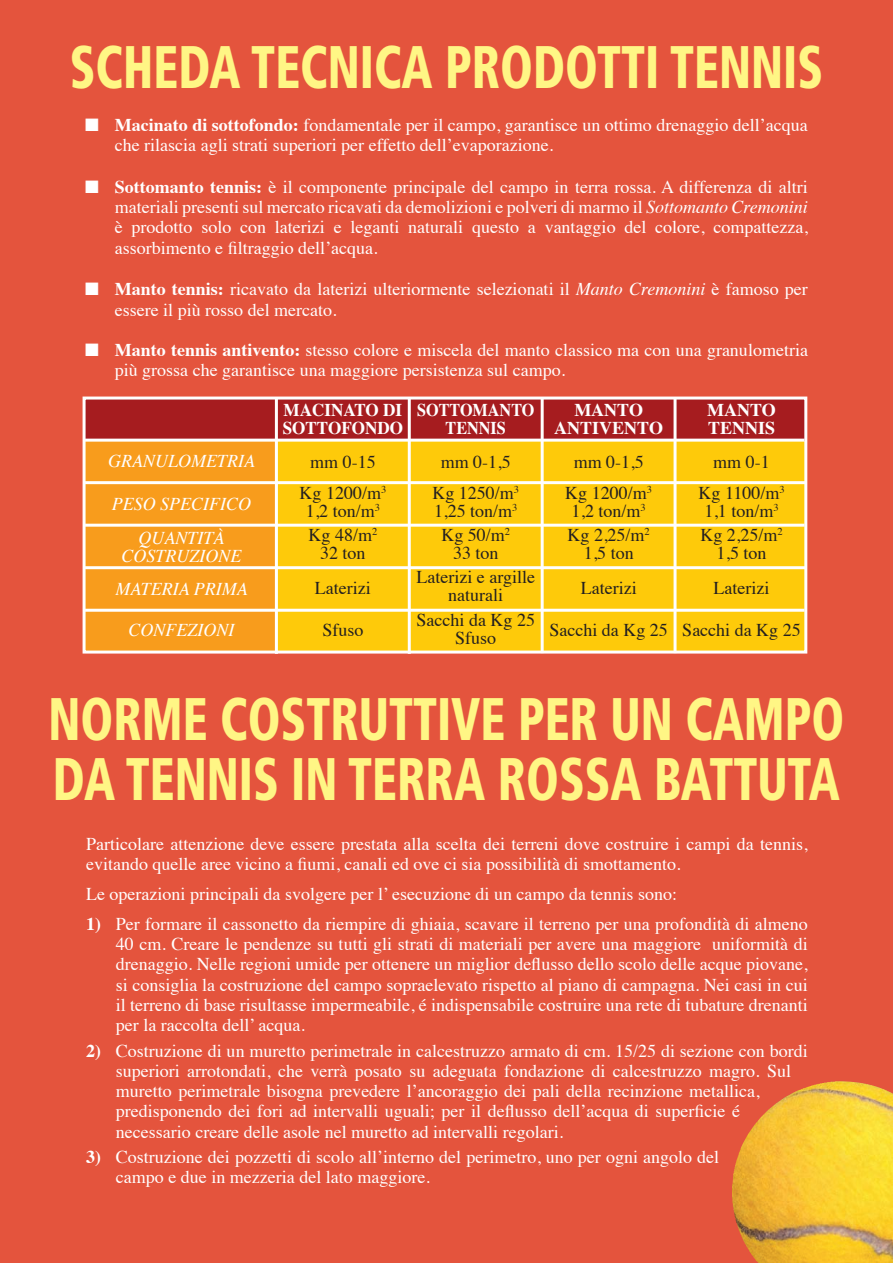
<style>
.page{position:relative;width:893px;height:1263px;background:#e4543d}
.page>*{position:absolute;margin:0;border:0;box-sizing:border-box;transform-origin:0 0}
.t1{font:900 condensed 60px/60px "Frutiger";color:#fff685;scale:.8 1}
.t2{font:18px/20.2px "Times";color:#fff}
.t3{font:18px/24.5px "Times";color:#231f20;text-align:center}
.t4{font:italic 18px/33.6px "Times";color:#fff;text-align:center}
.t5{font:700 18px/18px "Times";color:#fff;text-align:center}
.t6{font:700 18px/18px "Times";color:#fff;scale:.95 1}
.t7{font:700 18px/18px "Times";color:#fff;text-align:center;scale:.9 1}
.s1{font-weight:700}
.s2{font-style:italic}
</style>
<div class="page">
<div style="left:277px;top:441px;width:528px;height:211px;background:#feca0a"></div>
<div style="left:84px;top:398px;width:722px;height:43px;background:#a61c1f"></div>
<div style="left:84px;top:440px;width:192px;height:211px;background:#f89c1c"></div>
<div style="left:83px;top:396px;width:724px;height:257px;border:3px solid #fff"></div>
<img style="left:732px;top:1081px;width:161px;height:182px">
<hr style="left:85px;top:439px;width:719px;height:3px;background:#fff">
<hr style="left:85px;top:481px;width:720px;height:3px;background:#fff">
<hr style="left:85px;top:524px;width:719px;height:3px;background:#fff">
<hr style="left:85px;top:566px;width:721px;height:3px;background:#fff">
<hr style="left:85px;top:609px;width:719px;height:3px;background:#fff">
<hr style="left:541px;top:397px;width:3px;height:256px;background:#fff">
<hr style="left:674px;top:398px;width:2px;height:255px;background:#fff">
<hr style="left:275px;top:398px;width:3px;height:256px;background:#fff">
<hr style="left:408px;top:398px;width:3px;height:256px;background:#fff">
<h1 class="t1" style="left:70px;top:37px;width:943px">SCHEDA TECNICA PRODOTTI TENNIS</h1>
<p class="t2" style="left:115px;top:113px;width:695px;text-indent:-30px">■ <span class="s1">Macinato di sottofondo:</span> fondamentale per il campo, garantisce un ottimo drenaggio dell’acqua che rilascia agli strati superiori per effetto dell’evaporazione.</p>
<p class="t2" style="left:115px;top:175px;width:695px;text-align:justify;text-indent:-30px">■ <span class="s1">Sottomanto tennis:</span> è il componente principale del campo in terra rossa. A differenza di altri materiali presenti sul mercato ricavati da demolizioni e polveri di marmo il <span class="s2">Sottomanto Cremonini </span>è prodotto solo con laterizi e leganti naturali questo a vantaggio del colore, compattezza, assorbimento e filtraggio dell’acqua.</p>
<p class="t2" style="left:115px;top:278px;width:695px;text-indent:-30px">■ <span class="s1">Manto tennis:</span> ricavato da laterizi ulteriormente selezionati il <span class="s2">Manto Cremonini</span> è famoso per essere il più rosso del mercato.</p>
<p class="t2" style="left:115px;top:338px;width:695px;text-indent:-30px">■ <span class="s1">Manto tennis antivento:</span> stesso colore e miscela del manto classico ma con una granulometria più grossa che garantisce una maggiore persistenza sul campo.</p>
<p class="t6" style="left:283px;top:399px;width:128px">MACINATO DI<br>SOTTOFONDO</p>
<p class="t7" style="left:417px;top:399px;width:132px">SOTTOMANTO<br>TENNIS</p>
<p class="t5" style="left:554px;top:399px;width:110px">MANTO<br>ANTIVENTO</p>
<p class="t5" style="left:707px;top:399px;width:70px;text-align:left">MANTO<br>TENNIS</p>
<p class="t4" style="left:108px;top:443px;width:148px">GRANULOMETRIA</p>
<p class="t4" style="left:112px;top:486px;width:141px">PESO SPECIFICO<br>QUANTITÀ</p>
<p class="t4" style="left:115px;top:538px;width:134px;line-height:32.8px">COSTRUZIONE<br>MATERIA PRIMA</p>
<p class="t4" style="left:128px;top:612px;width:108px">CONFEZIONI</p>
<p class="t3" style="left:432px;top:444px;width:88px;line-height:31px">mm 0-1,5<br>Kg 1250/m<sup>3</sup></p>
<p class="t3" style="left:434px;top:497px;width:85px">1,25 ton/m<sup>3<br></sup>Kg 50/m<sup>2</sup></p>
<p class="t3" style="left:416px;top:540px;width:120px;line-height:23.9px">33 ton<br>Laterizi e argille</p>
<p class="t3" style="left:417px;top:581px;width:120px">naturali<br>Sacchi da Kg 25</p>
<p class="t3" style="left:455px;top:624px;width:43px">Sfuso</p>
<p class="t3" style="left:565px;top:444px;width:88px;line-height:31px">mm 0-1,5<br>Kg 1200/m<sup>3</sup></p>
<p class="t3" style="left:568px;top:497px;width:84px;text-align:left">1,2 ton/m<sup>3<br></sup>Kg 2,25/m<sup>2</sup></p>
<p class="t3" style="left:581px;top:534px;width:57px;line-height:34.7px;text-align:left">1,5 ton<br>Laterizi</p>
<p class="t3" style="left:549px;top:617px;width:120px">Sacchi da Kg 25</p>
<p class="t3" style="left:300px;top:444px;width:88px;line-height:31px">mm 0-15<br>Kg 1200/m<sup>3</sup></p>
<p class="t3" style="left:306px;top:497px;width:76px;text-align:left">1,2 ton/m<sup>3<br></sup>Kg 48/m<sup>2</sup></p>
<p class="t3" style="left:315px;top:534px;width:57px;line-height:34.7px;text-align:left">32 ton<br>Laterizi</p>
<p class="t3" style="left:322px;top:617px;width:43px">Sfuso</p>
<p class="t3" style="left:698px;top:444px;width:88px;line-height:31px">mm 0-1<br>Kg 1100/m<sup>3</sup></p>
<p class="t3" style="left:700px;top:497px;width:84px;text-align:left">1,1 ton/m<sup>3<br></sup>Kg 2,25/m<sup>2</sup></p>
<p class="t3" style="left:714px;top:534px;width:57px;line-height:34.7px;text-align:left">1,5 ton<br>Laterizi</p>
<p class="t3" style="left:682px;top:617px;width:120px">Sacchi da Kg 25</p>
<h1 class="t1" style="left:49px;top:689px;width:996px">NORME COSTRUTTIVE PER UN CAMPO<br>DA TENNIS IN TERRA ROSSA BATTUTA</h1>
<p class="t2" style="left:86px;top:832px;width:723px">Particolare attenzione deve essere prestata alla scelta dei terreni dove costruire i campi da tennis, evitando quelle aree vicino a fiumi, canali ed ove ci sia possibilità di smottamento.</p>
<p class="t2" style="left:86px;top:882px;width:593px">Le operazioni principali da svolgere per l’ esecuzione di un campo da tennis sono:</p>
<p class="t2" style="left:116px;top:912px;width:693px;text-align:justify;text-indent:-30px"><span class="s1">1)</span> Per formare il cassonetto da riempire di ghiaia, scavare il terreno per una profondità di almeno 40 cm. Creare le pendenze su tutti gli strati di materiali per avere una maggiore uniformità di drenaggio. Nelle regioni umide per ottenere un miglior deflusso dello scolo delle acque piovane, si consiglia la costruzione del campo sopraelevato rispetto al piano di campagna. Nei casi in cui il terreno di base risultasse impermeabile, é indispensabile costruire una rete di tubature drenanti per la raccolta dell’ acqua.</p>
<p class="t2" style="left:116px;top:1039px;width:693px;text-indent:-30px"><span class="s1">2)</span> Costruzione di un muretto perimetrale in calcestruzzo armato di cm. 15/25 di sezione con bordi superiori arrotondati, che verrà posato su adeguata fondazione di calcestruzzo magro. Sul muretto perimetrale bisogna prevedere l’ancoraggio dei pali della recinzione metallica, predisponendo dei fori ad intervalli uguali; per il deflusso dell’acqua di superficie é necessario creare delle asole nel muretto ad intervalli regolari.</p>
<p class="t2" style="left:116px;top:1145px;width:605px;text-indent:-30px"><span class="s1">3)</span> Costruzione dei pozzetti di scolo all’interno del perimetro, uno per ogni angolo del campo e due in mezzeria del lato maggiore.</p>
</div>
